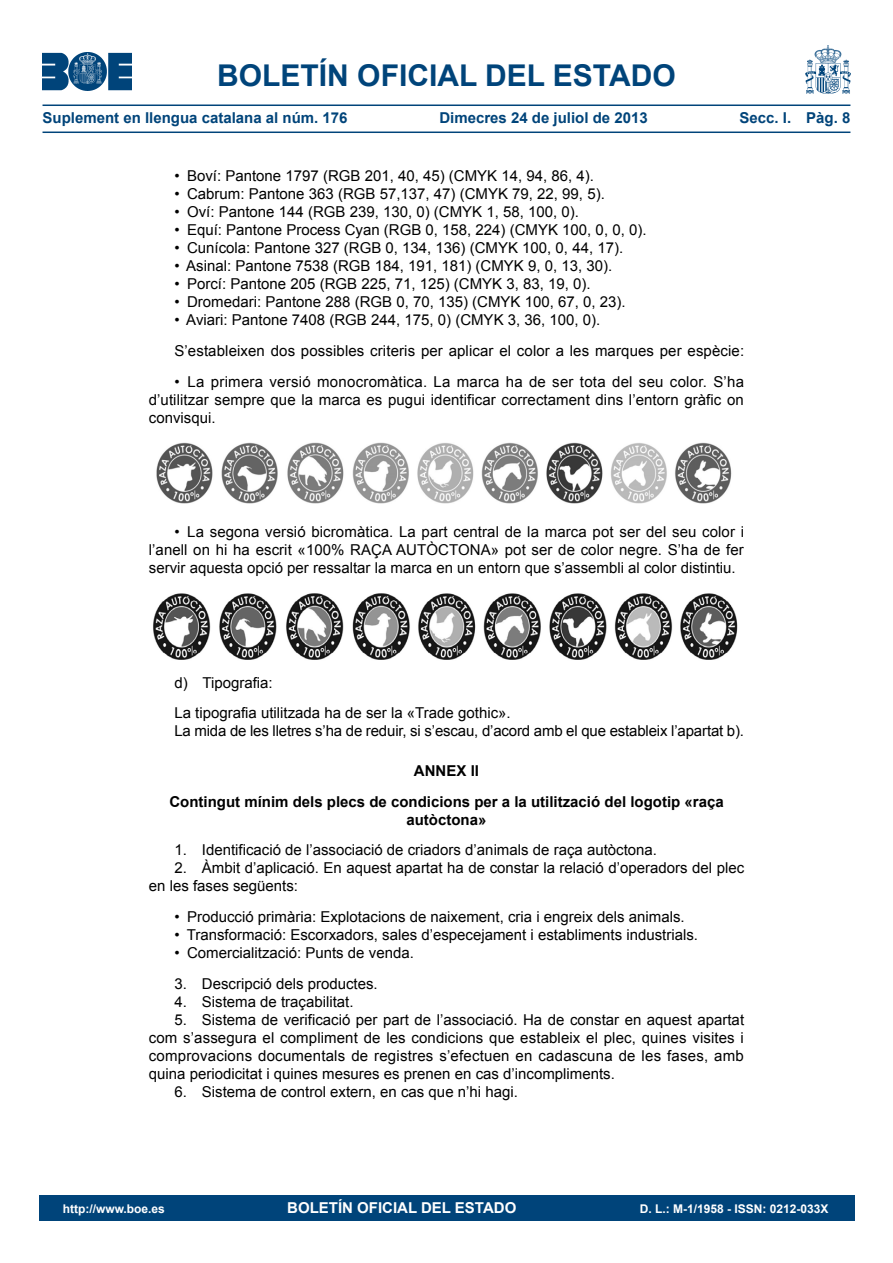
<style>
.page{position:relative;width:893px;height:1263px;background:#fff}
.page>*{position:absolute;margin:0;border:0;box-sizing:border-box;transform-origin:0 0}
.t1{font:700 30px "Arial";color:#00447a}
.t2{font:18.15px/38.8px "Arial";color:#000}
.t3{font:17.55px "Arial";color:#000;scale:.91 1}
.PARRAFO{font:15px/18px "Arial";color:#000;text-align:justify}
.PARRAFO_2{font:15px/18px "Arial";color:#000;text-align:justify}
.ANEXO_TIT{font:700 15px/18px "Arial";color:#000;text-align:center}
.t4{font:700 15px "Arial";color:#00447a}
.t5{font:700 15px "Arial";color:#fff}
.ANEXO_NUM{font:700 15px "Arial";color:#000}
.t6{font:700 12px "Arial";color:#fff}
</style>
<div class="page">
<img style="left:43px;top:53px;width:89px;height:37px">
<img style="left:805px;top:46px;width:45px;height:47px">
<hr style="left:43px;top:104px;width:807px;height:2px;background:#00447a">
<hr style="left:43px;top:132px;width:807px;height:1px;background:#00447a">
<img style="left:156px;top:442px;width:576px;height:62px">
<img style="left:153px;top:593px;width:585px;height:67px">
<div style="left:39px;top:1195px;width:815px;height:25px;background:#00447a"></div>
<h1 class="t1" style="left:217px;top:55px;width:460px">BOLETÍN OFICIAL DEL ESTADO</h1>
<p class="t4" style="left:43px;top:108px;width:307px">Suplement en llengua catalana al núm. 176</p>
<p class="t4" style="left:439px;top:108px;width:210px">Dimecres 24 de juliol de 2013</p>
<p class="t4" style="left:739px;top:108px;width:112px">Secc. I. Pàg. 8</p>
<p class="PARRAFO_2" style="left:174px;top:167px;width:421px">• Boví: Pantone 1797 (RGB 201, 40, 45) (CMYK 14, 94, 86, 4).</p>
<p class="PARRAFO" style="left:174px;top:185px;width:432px">• Cabrum: Pantone 363 (RGB 57,137, 47) (CMYK 79, 22, 99, 5).</p>
<p class="PARRAFO" style="left:174px;top:203px;width:406px">• Oví: Pantone 144 (RGB 239, 130, 0) (CMYK 1, 58, 100, 0).</p>
<p class="PARRAFO" style="left:174px;top:221px;width:474px">• Equí: Pantone Process Cyan (RGB 0, 158, 224) (CMYK 100, 0, 0, 0).</p>
<p class="PARRAFO" style="left:174px;top:239px;width:450px">• Cunícola: Pantone 327 (RGB 0, 134, 136) (CMYK 100, 0, 44, 17).</p>
<p class="PARRAFO" style="left:174px;top:257px;width:439px">• Asinal: Pantone 7538 (RGB 184, 191, 181) (CMYK 9, 0, 13, 30).</p>
<p class="PARRAFO" style="left:174px;top:275px;width:418px">• Porcí: Pantone 205 (RGB 225, 71, 125) (CMYK 3, 83, 19, 0).</p>
<p class="PARRAFO" style="left:174px;top:293px;width:453px">• Dromedari: Pantone 288 (RGB 0, 70, 135) (CMYK 100, 67, 0, 23).</p>
<p class="PARRAFO" style="left:174px;top:311px;width:428px">• Aviari: Pantone 7408 (RGB 244, 175, 0) (CMYK 3, 36, 100, 0).</p>
<p class="PARRAFO_2" style="left:174px;top:342px;width:571px">S’estableixen dos possibles criteris per aplicar el color a les marques per espècie:</p>
<p class="PARRAFO_2" style="left:149px;top:372px;width:597px;text-indent:26px">• La primera versió monocromàtica. La marca ha de ser tota del seu color. S’ha d’utilitzar sempre que la marca es pugui identificar correctament dins l’entorn gràfic on convisqui.</p>
<p class="PARRAFO" style="left:149px;top:523px;width:597px;text-indent:26px">• La segona versió bicromàtica. La part central de la marca pot ser del seu color i l’anell on hi ha escrit «100% RAÇA AUTÒCTONA» pot ser de color negre. S’ha de fer servir aquesta opció per ressaltar la marca en un entorn que s’assembli al color distintiu.</p>
<p class="PARRAFO" style="left:174px;top:674px;width:100px">d) Tipografia:</p>
<p class="PARRAFO_2" style="left:174px;top:704px;width:338px">La tipografia utilitzada ha de ser la «Trade gothic».</p>
<p class="PARRAFO" style="left:174px;top:722px;width:571px">La mida de les lletres s’ha de reduir, si s’escau, d’acord amb el que estableix l’apartat b).</p>
<h1 class="ANEXO_NUM" style="left:414px;top:760px;width:67px">ANNEX II</h1>
<h1 class="ANEXO_TIT" style="left:169px;top:793px;width:556px">Contingut mínim dels plecs de condicions per a la utilització del logotip «raça autòctona»</h1>
<p class="PARRAFO_2" style="left:174px;top:841px;width:484px">1. Identificació de l’associació de criadors d’animals de raça autòctona.</p>
<p class="PARRAFO" style="left:149px;top:859px;width:597px;text-indent:26px">2. Àmbit d’aplicació. En aquest apartat ha de constar la relació d’operadors del plec en les fases següents:</p>
<p class="PARRAFO_2" style="left:174px;top:908px;width:512px">• Producció primària: Explotacions de naixement, cria i engreix dels animals.</p>
<p class="PARRAFO" style="left:174px;top:926px;width:525px">• Transformació: Escorxadors, sales d’especejament i establiments industrials.</p>
<p class="PARRAFO" style="left:174px;top:944px;width:241px">• Comercialització: Punts de venda.</p>
<p class="PARRAFO_2" style="left:174px;top:975px;width:205px">3. Descripció dels productes.</p>
<p class="PARRAFO" style="left:174px;top:993px;width:181px">4. Sistema de traçabilitat.</p>
<p class="PARRAFO" style="left:149px;top:1011px;width:597px;text-indent:26px">5. Sistema de verificació per part de l’associació. Ha de constar en aquest apartat com s’assegura el compliment de les condicions que estableix el plec, quines visites i comprovacions documentals de registres s’efectuen en cadascuna de les fases, amb quina periodicitat i quines mesures es prenen en cas d’incompliments.</p>
<p class="PARRAFO" style="left:174px;top:1083px;width:345px">6. Sistema de control extern, en cas que n’hi hagi.</p>
<p class="t3" style="left:127px;top:724px;width:112px">d) Tipografía:</p>
<p class="t2" style="left:145px;top:875px;width:346px;text-indent:-22px">d) Tipografía:<br>La tipografía utilizada será la Trade Gothic.</p>
<p class="t2" style="left:145px;top:976px;width:99px">apartado b).</p>
<p class="t6" style="left:63px;top:1201px;width:104px">http://www.boe.es</p>
<p class="t5" style="left:287px;top:1198px;width:231px">BOLETÍN OFICIAL DEL ESTADO</p>
<p class="t6" style="left:640px;top:1201px;width:190px">D. L.: M-1/1958 - ISSN: 0212-033X</p>
</div>
